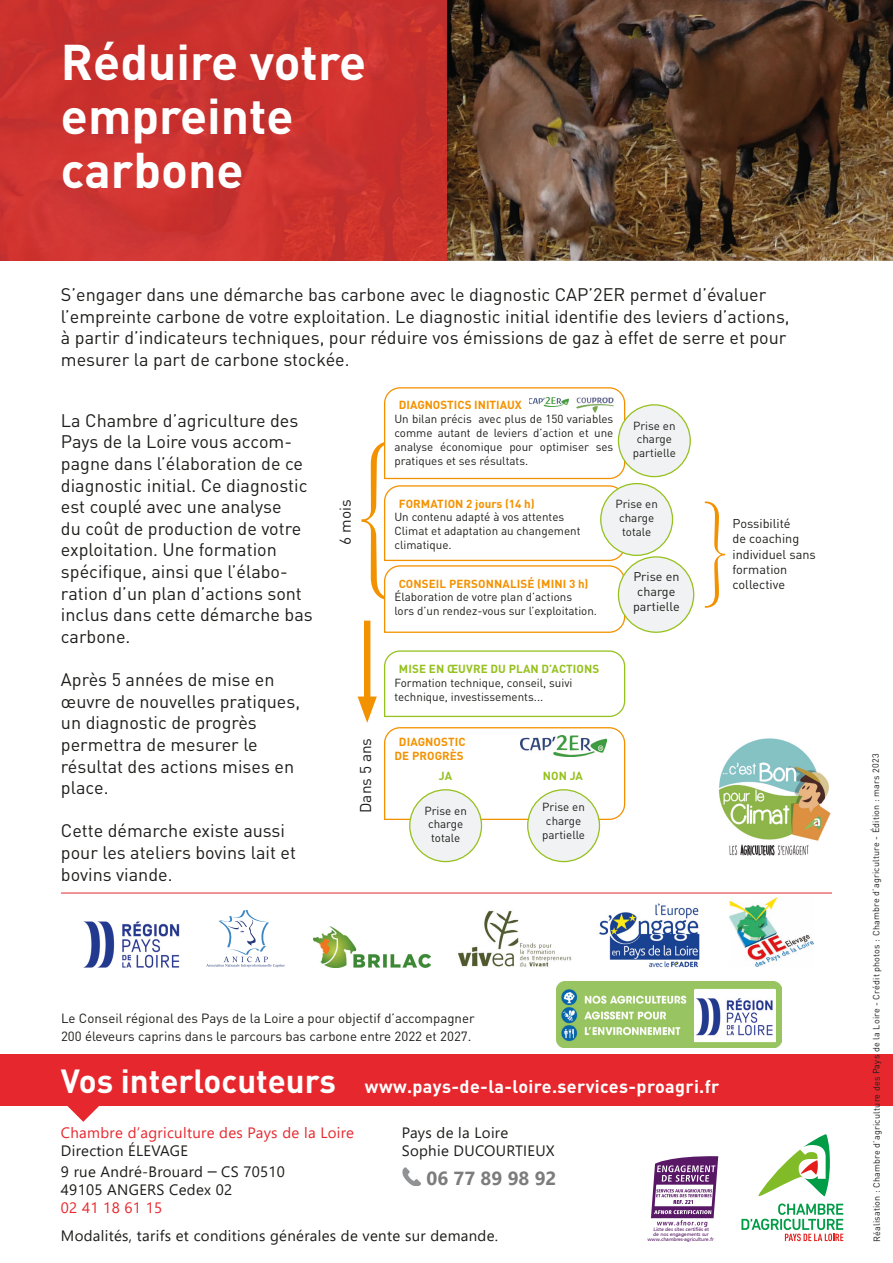
<style>
.page{position:relative;width:893px;height:1263px;background:#fff}
.page>*{position:absolute;margin:0;border:0;box-sizing:border-box;transform-origin:0 0}
.t1{font:700 49.5px/54px "DIN Pro";color:#fff}
.t2{font:700 33px "DIN Pro";color:#fff}
.t3{font:700 18.9px "Segoe UI";color:#7c7c7c}
.t4{font:18px/21.6px "DIN Pro";color:#1d1d1b}
.t5{font:700 18px "DIN Pro";letter-spacing:.02em;color:#fff}
.t6{font:15.45px "DIN Pro";color:#1d1d1b}
.t7{font:15px/21.6px "Segoe UI";letter-spacing:.02em;color:#1d1d1b}
.t8{font:15px "Segoe UI";letter-spacing:.02em;color:#e6282e}
.t9{font:13.2px/17.7px "DIN Pro";color:#1d1d1b}
.t10{font:12.75px/15.1px "DIN Pro";color:#1d1d1b}
.t11{font:12.6px/15px "DIN Pro";color:#1d1d1b;text-align:center}
.t12{font:11.55px/14px "DIN Pro";color:#1d1d1b;text-align:center}
.t13{font:700 11.55px/14px "DIN Pro";letter-spacing:.01em;color:#f39200;text-align:center}
.t14{font:700 11.55px "DIN Pro";letter-spacing:.01em;color:#96c11f}
.t15{font:9px "DIN Pro";letter-spacing:.015em;color:#1d1d1b}
.t16{font:5.25px/5.1px "Frutiger";color:#591866}
.s1{font-size:18px}
</style>
<div class="page">
<img style="left:446px;top:0;width:447px;height:261px">
<img style="left:0;top:0;width:446px;height:261px">
<svg style="left:758px;top:1134px;width:72px;height:62px"></svg>
<svg style="left:741px;top:1203px;width:102px;height:38px"></svg>
<svg style="left:651px;top:1156px;width:68px;height:71px"></svg>
<div style="left:0;top:1055px;width:893px;height:51px;background:#e6282e"></div>
<svg style="left:67px;top:1106px;width:32px;height:16px"></svg>
<img style="left:718px;top:738px;width:113px;height:118px">
<svg style="left:384px;top:650px;width:242px;height:68px"></svg>
<svg style="left:384px;top:727px;width:241px;height:93px"></svg>
<div style="left:410px;top:790px;width:71px;height:71px;background:#f1f2f3;border-radius:50%"></div>
<div style="left:409px;top:789px;width:73px;height:73px;border:1px solid #96c11f;border-radius:50%"></div>
<div style="left:528px;top:790px;width:71px;height:71px;background:#f1f2f3;border-radius:50%"></div>
<div style="left:527px;top:789px;width:73px;height:73px;border:1px solid #96c11f;border-radius:50%"></div>
<div style="left:618px;top:557px;width:76px;height:75px;background:#f1f2f3;border-radius:50%"></div>
<div style="left:601px;top:484px;width:71px;height:71px;background:#f1f2f3;border-radius:50%"></div>
<div style="left:618px;top:405px;width:72px;height:72px;background:#f1f2f3;border-radius:50%"></div>
<img style="left:521px;top:736px;width:86px;height:20px">
<div style="left:364px;top:621px;width:6px;height:86px;background:#f39200"></div>
<svg style="left:358px;top:696px;width:19px;height:27px"></svg>
<img style="left:556px;top:981px;width:226px;height:66px">
<img style="left:694px;top:990px;width:81px;height:51px">
<svg style="left:206px;top:910px;width:79px;height:57px"></svg>
<img style="left:458px;top:910px;width:114px;height:57px">
<img style="left:83px;top:921px;width:97px;height:47px">
<img style="left:313px;top:926px;width:118px;height:41px">
<img style="left:599px;top:903px;width:101px;height:65px">
<img style="left:730px;top:897px;width:83px;height:70px">
<hr style="left:61px;top:893px;width:771px;height:1px;background:#e6282e">
<img style="left:403px;top:1167px;width:17px;height:19px">
<svg style="left:364px;top:387px;width:262px;height:246px"></svg>
<h1 class="t1" style="left:61px;top:33px;width:307px">Réduire votre empreinte carbone</h1>
<p class="t4" style="left:61px;top:283px;width:730px">S’engager dans une démarche bas carbone avec le diagnostic CAP’2ER permet d’évaluer l’empreinte carbone de votre exploitation. Le diagnostic initial identifie des leviers d’actions, à partir d’indicateurs techniques, pour réduire vos émissions de gaz à effet de serre et pour mesurer la part de carbone stockée.</p>
<p class="t4" style="left:61px;top:409px;width:253px">La Chambre d’agriculture des<br>Pays de la Loire vous accom&shy;pagne dans l’élaboration de ce diagnostic initial. Ce diagnostic est couplé avec une analyse<br>du coût de production de votre exploitation. Une formation spécifique, ainsi que l’élabo&shy;ration d’un plan d’actions sont inclus dans cette démarche bas carbone.</p>
<p class="t4" style="left:61px;top:668px;width:241px">Après 5 années de mise en œuvre de nouvelles pratiques, un diagnostic de progrès permettra de mesurer le résultat des actions mises en place.</p>
<p class="t4" style="left:61px;top:819px;width:237px">Cette démarche existe aussi pour les ateliers bovins lait et bovins viande.</p>
<p class="t6" style="left:335px;top:545px;width:47px;rotate:-90deg">6 mois</p>
<p class="t6" style="left:355px;top:813px;width:77px;rotate:-90deg">Dans 5 ans</p>
<p class="t13" style="left:399px;top:398px;width:124px">DIAGNOSTICS INITIAUX</p>
<p class="t12" style="left:394px;top:412px;width:221px;text-align:justify">Un bilan précis avec plus de 150 variables comme autant de leviers d’action et une analyse économique pour optimiser ses pratiques et ses résultats.</p>
<p class="t13" style="left:399px;top:496px;width:137px">FORMATION 2 jours (14 h)</p>
<p class="t12" style="left:394px;top:510px;width:188px;text-align:left">Un contenu adapté à vos attentes<br>Climat et adaptation au changement climatique.</p>
<p class="t13" style="left:399px;top:576px;width:191px">CONSEIL PERSONNALISÉ (MINI 3 h)</p>
<p class="t12" style="left:394px;top:590px;width:204px;text-align:left">Élaboration de votre plan d’actions<br>lors d’un rendez-vous sur l’exploitation.</p>
<p class="t12" style="left:633px;top:418px;width:44px">Prise en charge partielle</p>
<p class="t12" style="left:615px;top:497px;width:44px">Prise en charge totale</p>
<p class="t11" style="left:633px;top:569px;width:48px">Prise en charge partielle</p>
<p class="t14" style="left:399px;top:661px;width:202px">MISE EN ŒUVRE DU PLAN D’ACTIONS</p>
<p class="t12" style="left:394px;top:675px;width:180px;text-align:left">Formation technique, conseil, suivi technique, investissements...</p>
<p class="t13" style="left:394px;top:735px;width:73px">DIAGNOSTIC<br>DE PROGRÈS</p>
<p class="t14" style="left:439px;top:768px;width:15px">JA</p>
<p class="t14" style="left:543px;top:768px;width:42px">NON JA</p>
<p class="t12" style="left:424px;top:803px;width:44px">Prise en charge totale</p>
<p class="t12" style="left:542px;top:799px;width:44px">Prise en charge partielle</p>
<p class="t10" style="left:732px;top:515px;width:85px">Possibilité<br>de coaching individuel sans formation collective</p>
<p class="t9" style="left:61px;top:1009px;width:415px">Le Conseil régional des Pays de la Loire a pour objectif d’accompagner<br>200 éleveurs caprins dans le parcours bas carbone entre 2022 et 2027.</p>
<p class="t5" style="left:365px;top:1074px;width:356px">www.pays-de-la-loire.services-proagri.fr</p>
<h2 class="t2" style="left:61px;top:1059px;width:277px">Vos interlocuteurs</h2>
<p class="t8" style="left:61px;top:1118px;width:295px">Chambre d’agriculture des Pays de la Loire</p>
<p class="t7" style="left:61px;top:1138px;width:226px">Direction ÉLEVAGE<br>9 rue André-Brouard <span class="s1">–</span> CS 70510</p>
<p class="t7" style="left:61px;top:1178px;width:173px">49105 ANGERS Cedex 02</p>
<p class="t8" style="left:61px;top:1194px;width:103px">02 41 18 61 15</p>
<p class="t7" style="left:402px;top:1122px;width:154px;line-height:18px">Pays de la Loire<br>Sophie DUCOURTIEUX</p>
<p class="t3" style="left:427px;top:1161px;width:131px">06 77 89 98 92</p>
<p class="t16" style="left:653px;top:1226px;width:58px">Liste des sites certifiés et de nos engagements sur</p>
<p class="t7" style="left:61px;top:1223px;width:439px">Modalités, tarifs et conditions générales de vente sur demande.</p>
<p class="t16" style="left:647px;top:1237px;width:68px">www.chambres-agriculture.fr</p>
<p class="t15" style="left:870px;top:1242px;width:490px;rotate:-90deg">Réalisation : Chambre d’agriculture des Pays de la Loire - Crédit photos : Chambre d’agriculture - Édition : mars 2023</p>
</div>
